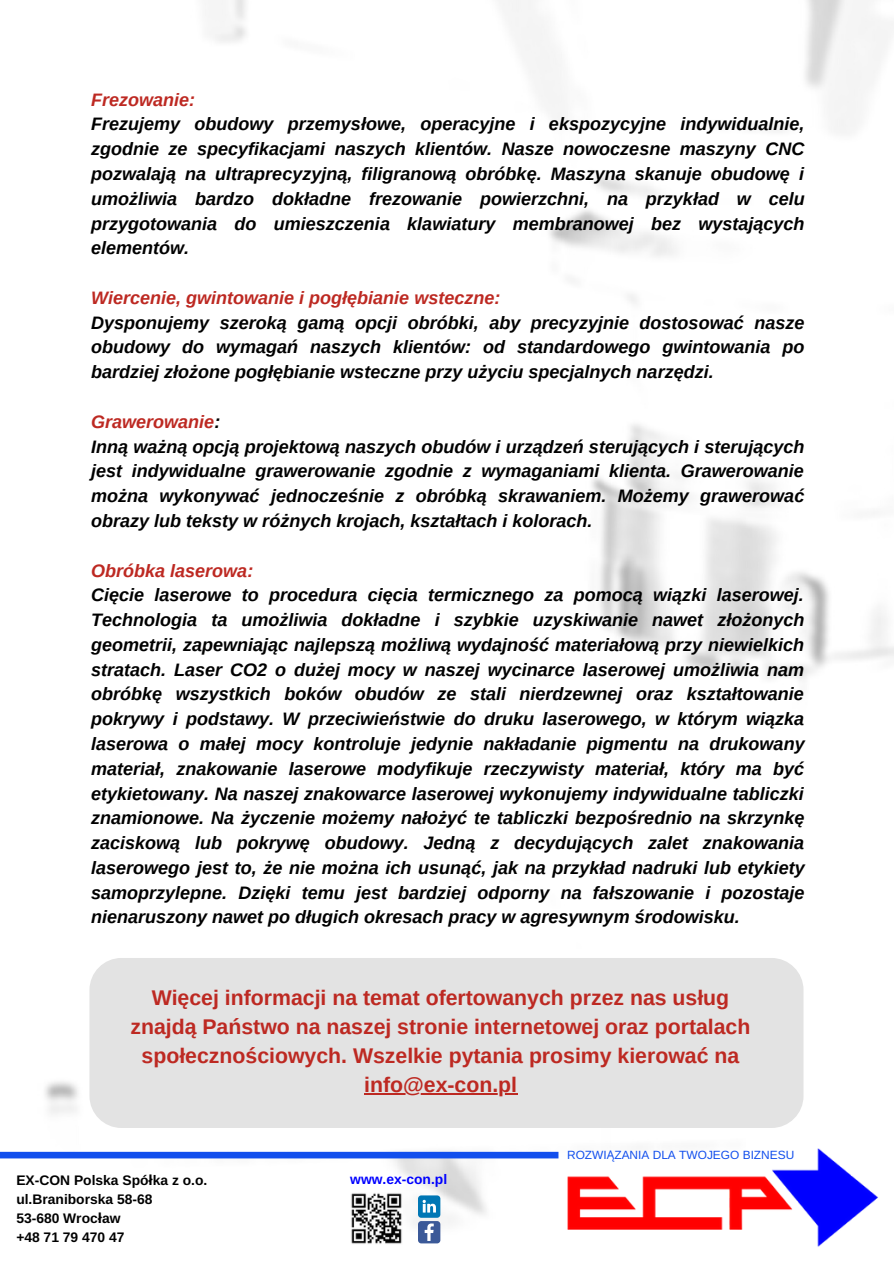
<style>
.page{position:relative;width:894px;height:1264px;background:#fff}
.page>*{position:absolute;margin:0;border:0;box-sizing:border-box;transform-origin:0 0}
.t1{font:700 21.3px/29.2px "Arimo";color:#bd2922;text-align:center}
.t2{font:italic 700 18px/24.8px "Arimo";color:#000;text-align:justify}
.t3{font:italic 700 18px "Arimo";color:#bd2922}
.t4{font:700 13.8px "Arimo";color:#000}
.t5{font:700 13.8px "Arimo";color:#00f}
.t6{font:11.85px "Arimo";color:#124fed}
.s1{color:#000}
.s2{font-family:"Noto Sans"}
</style>
<div class="page">
<svg style="left:0;top:1151px;width:558px;height:7px;background:#2d63ee"></svg>
<img style="left:558px;top:1141px;width:321px;height:106px">
<img style="left:350px;top:1192px;width:52px;height:52px">
<svg style="left:418px;top:1195px;width:22px;height:48px"></svg>
<div style="left:89px;top:957px;width:714px;height:170px;background:#e3e3e3;border-radius:32px"></div>
<hr style="left:364px;top:1093px;width:153px;height:1px;background:#bd2922">
<p class="t3" style="left:91px;top:89px;width:106px">Frezowanie:</p>
<p class="t2" style="left:91px;top:112px;width:715px">Frezujemy obudowy przemysłowe, operacyjne i ekspozycyjne indywidualnie, zgodnie ze specyfikacjami naszych klientów. Nasze nowoczesne maszyny CNC pozwalają na ultraprecyzyjną, filigranową obróbkę. Maszyna skanuje obudowę i umożliwia bardzo dokładne frezowanie powierzchni, na przykład w celu przygotowania do umieszczenia klawiatury membranowej bez wystających elementów.</p>
<p class="t3" style="left:91px;top:287px;width:410px">Wiercenie, gwintowanie i pogłębianie wsteczne:</p>
<p class="t2" style="left:91px;top:310px;width:714px">Dysponujemy szeroką gamą opcji obróbki, aby precyzyjnie dostosować nasze obudowy do wymagań naszych klientów: od standardowego gwintowania po bardziej złożone pogłębianie wsteczne przy użyciu specjalnych narzędzi.</p>
<p class="t3" style="left:91px;top:411px;width:131px">Grawerowanie<span class="s1">:</span></p>
<p class="t2" style="left:91px;top:434px;width:714px">Inną ważną opcją projektową naszych obudów i urządzeń sterujących i sterujących jest indywidualne grawerowanie zgodnie z wymaganiami klienta. Grawerowanie można wykonywać jednocześnie z obróbką skrawaniem. Możemy grawerować obrazy lub teksty w różnych krojach, kształtach i kolorach.</p>
<p class="t3" style="left:91px;top:560px;width:164px">Obróbka laserowa:</p>
<p class="t2" style="left:91px;top:582px;width:715px">Cięcie laserowe to procedura cięcia termicznego za pomocą wiązki laserowej.<br>Technologia ta umożliwia dokładne i szybkie uzyskiwanie nawet złożonych geometrii, zapewniając najlepszą możliwą wydajność materiałową przy niewielkich stratach. Laser CO2 o dużej mocy w naszej wycinarce laserowej umożliwia nam obróbkę wszystkich boków obudów ze stali nierdzewnej oraz kształtowanie pokrywy i podstawy. W przeciwieństwie do druku laserowego, w którym wiązka laserowa o małej mocy kontroluje jedynie nakładanie pigmentu na drukowany materiał, znakowanie laserowe modyfikuje rzeczywisty materiał, który ma być etykietowany. Na naszej znakowarce laserowej wykonujemy indywidualne tabliczki znamionowe. Na życzenie możemy nałożyć te tabliczki bezpośrednio na skrzynkę zaciskową lub pokrywę obudowy. Jedną z decydujących zalet znakowania laserowego jest to, że nie można ich usunąć, jak na przykład nadruki lub etykiety samoprzylepne. Dzięki temu jest bardziej odporny na fałszowanie i pozostaje nienaruszony nawet po długich okresach pracy w agresywnym środowisku.</p>
<p class="t1" style="left:130px;top:982px;width:621px">Więcej informacji na temat ofertowanych przez nas usług znajdą Państwo na naszej stronie internetowej oraz portalach społecznościowych. Wszelkie pytania prosimy kierować na info@ex-con.pl</p>
<p class="t4" style="left:16px;top:1172px;width:192px">EX-CON Polska Spó<span class="s2">ł</span>ka z o.o.</p>
<p class="t4" style="left:16px;top:1191px;width:137px">ul.Braniborska 58-68</p>
<p class="t4" style="left:16px;top:1210px;width:106px">53-680 Wroc<span class="s2">ł</span>aw</p>
<p class="t4" style="left:16px;top:1229px;width:110px">+48 71 79 470 47</p>
<p class="t5" style="left:350px;top:1171px;width:98px">www.ex-con.pl</p>
<p class="t6" style="left:567px;top:1147px;width:229px">ROZWI<span class="s2">Ą</span>ZANIA DLA TWOJEGO BIZNESU</p>
</div>
